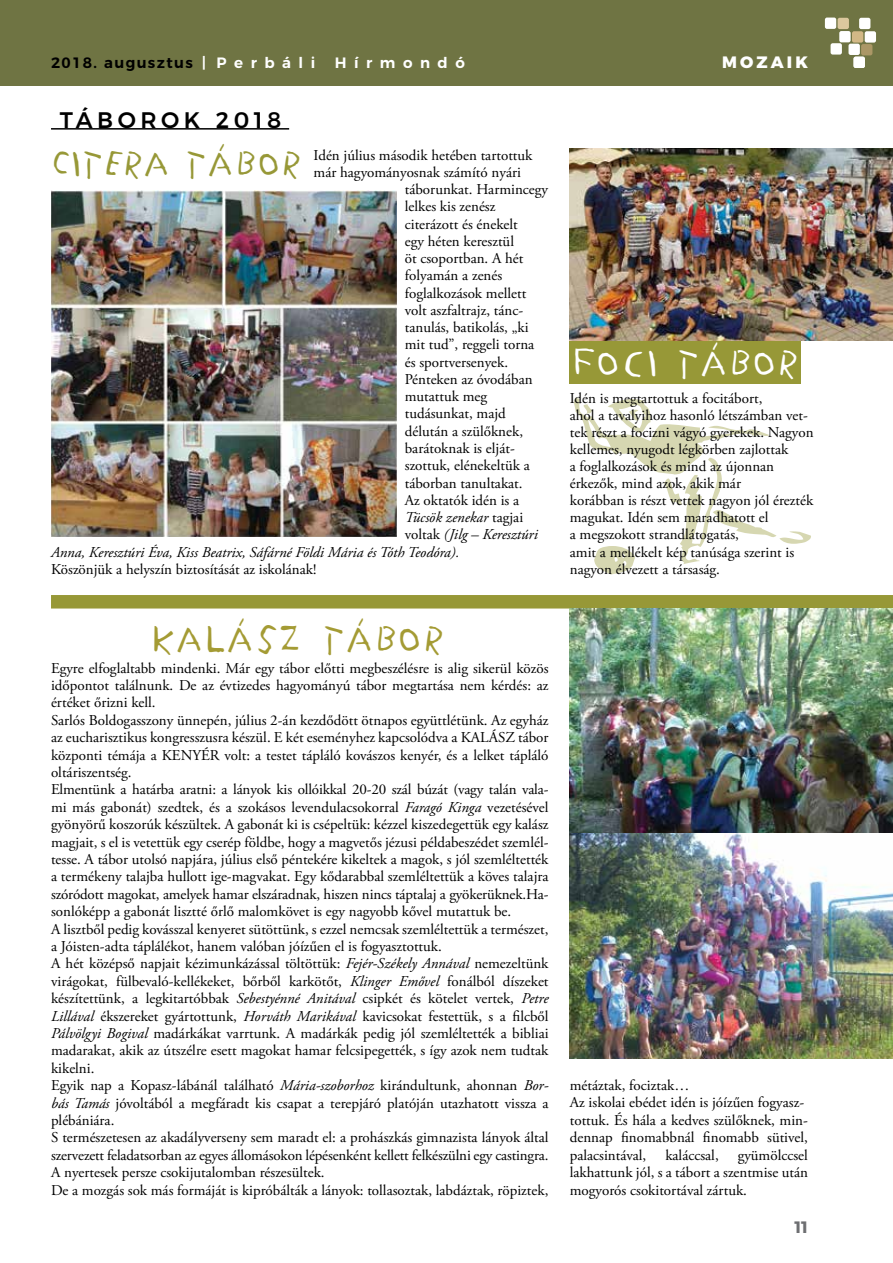
<style>
.page{position:relative;width:893px;height:1263px;background:#fff}
.page>*{position:absolute;margin:0;border:0;box-sizing:border-box;transform-origin:0 0}
.t1{font:33px "Basquiat";color:#a49b34}
.t2{font:33px "Basquiat";color:#fff}
.t3{font:31.5px "Basquiat";color:#979837}
.t4{font:500 22.5px "Montserrat";letter-spacing:.2em;color:#000}
.t5{font:800 16.5px "Montserrat";letter-spacing:.19em;color:#fff}
.t6{font:700 16.5px "Montserrat";color:#6d6e71}
.t7{font:15px/17.4px "Adobe Garamond Pro";color:#000}
.t8{font:italic 15px "Adobe Garamond Pro";color:#000}
.t9{font:600 15px "Montserrat";letter-spacing:.09em;color:#000}
.t10{font:600 15px "Montserrat";letter-spacing:.5em;color:#fff}
.s1{color:#fff}
.s2{font-style:normal}
.s3{font-style:italic}
</style>
<div class="page">
<div style="left:0;top:0;width:893px;height:85px;background:#6f7443"></div>
<div style="left:865px;top:31px;width:11px;height:12px;background:#fff;border-radius:2px"></div>
<div style="left:852px;top:31px;width:11px;height:12px;background:#d2b886;border-radius:2px"></div>
<div style="left:861px;top:44px;width:11px;height:11px;background:#ab9766;border-radius:2px"></div>
<div style="left:839px;top:31px;width:12px;height:11px;background:#fff;border-radius:2px"></div>
<div style="left:848px;top:44px;width:12px;height:11px;background:#fff;border-radius:2px"></div>
<div style="left:830px;top:43px;width:12px;height:12px;background:#fff;border-radius:2px"></div>
<div style="left:853px;top:57px;width:12px;height:11px;background:#fff;border-radius:2px"></div>
<div style="left:859px;top:18px;width:11px;height:11px;background:#fff;border-radius:2px"></div>
<div style="left:838px;top:18px;width:11px;height:11px;background:#dbc79d;border-radius:2px"></div>
<div style="left:825px;top:18px;width:11px;height:11px;background:#fff;border-radius:2px"></div>
<div style="left:570px;top:340px;width:231px;height:44px;background:#979837"></div>
<svg style="left:574px;top:398px;width:237px;height:176px"></svg>
<hr style="left:51px;top:128px;width:238px;height:2px;background:#000">
<img style="left:570px;top:149px;width:323px;height:191px">
<img style="left:51px;top:191px;width:345px;height:345px">
<div style="left:51px;top:595px;width:842px;height:13px;background:#979837"></div>
<img style="left:570px;top:608px;width:323px;height:450px">
<p class="t9" style="left:51px;top:51px;width:266px">2018. augusztus <span class="s1">| P e r b á l i</span></p>
<p class="t10" style="left:335px;top:51px;width:131px">Hírmondó</p>
<p class="t5" style="left:722px;top:52px;width:87px">MOZAIK</p>
<h3 class="t4" style="left:60px;top:102px;width:223px">TÁBOROK 2018</h3>
<h2 class="t3" style="left:51px;top:144px;width:253px">Citera tábor</h2>
<p class="t7" style="left:314px;top:147px;width:221px">Idén július második hetében tartottuk</p>
<p class="t7" style="left:314px;top:164px;width:209px">már hagyományosnak számító nyári</p>
<p class="t7" style="left:405px;top:181px;width:145px">táborunkat. Harmincegy</p>
<p class="t7" style="left:405px;top:199px;width:92px">lelkes kis zenész</p>
<p class="t7" style="left:405px;top:216px;width:115px">citerázott és énekelt</p>
<p class="t7" style="left:405px;top:233px;width:111px">egy héten keresztül</p>
<p class="t7" style="left:405px;top:250px;width:120px">öt csoportban. A hét</p>
<p class="t7" style="left:405px;top:268px;width:99px">folyamán a zenés</p>
<p class="t7" style="left:405px;top:285px;width:123px">foglalkozások mellett</p>
<p class="t7" style="left:405px;top:302px;width:120px">volt aszfaltrajz, tánc-</p>
<p class="t7" style="left:405px;top:319px;width:125px">tanulás, batikolás, „ki</p>
<p class="t7" style="left:405px;top:337px;width:131px">mit tud”, reggeli torna</p>
<p class="t7" style="left:405px;top:354px;width:105px">és sportversenyek.</p>
<p class="t7" style="left:405px;top:371px;width:129px">Pénteken az óvodában</p>
<p class="t7" style="left:405px;top:388px;width:84px">mutattuk meg</p>
<p class="t7" style="left:405px;top:406px;width:103px">tudásunkat, majd</p>
<p class="t7" style="left:405px;top:423px;width:120px">délután a szülőknek,</p>
<p class="t7" style="left:405px;top:440px;width:111px">barátoknak is elját-</p>
<p class="t7" style="left:405px;top:457px;width:127px">szottuk, elénekeltük a</p>
<p class="t7" style="left:405px;top:475px;width:119px">táborban tanultakat.</p>
<p class="t7" style="left:405px;top:492px;width:116px">Az oktatók idén is a</p>
<p class="t8" style="left:405px;top:508px;width:120px">Tücsök zenekar <span class="s2">tagjai</span></p>
<p class="t8" style="left:405px;top:525px;width:135px"><span class="s2">voltak</span> (Jilg – Keresztúri</p>
<p class="t8" style="left:51px;top:543px;width:410px">Anna, Keresztúri Éva, Kiss Beatrix, Sáfárné Földi Mária és Tóth Teodóra).</p>
<p class="t7" style="left:51px;top:561px;width:267px">Köszönjük a helyszín biztosítását az iskolának!</p>
<h1 class="t1" style="left:154px;top:617px;width:293px">Kalász tábor</h1>
<p class="t7" style="left:51px;top:660px;width:499px">Egyre elfoglaltabb mindenki. Már egy tábor előtti megbeszélésre is alig sikerül közös időpontot találnunk. De az évtizedes hagyományú tábor megtartása nem kérdés: az értéket őrizni kell.<br>Sarlós Boldogasszony ünnepén, július 2-án kezdődött ötnapos együttlétünk. Az egyház az eucharisztikus kongresszusra készül. E két eseményhez kapcsolódva a KALÁSZ tábor központi témája a KENYÉR volt: a testet tápláló kovászos kenyér, és a lelket tápláló oltáriszentség.<br>Elmentünk a határba aratni: a lányok kis ollóikkal 20-20 szál búzát (vagy talán vala&shy;mi más gabonát) szedtek, és a szokásos levendulacsokorral <span class="s3">Faragó Kinga</span> vezetésével gyönyörű koszorúk készültek. A gabonát ki is csépeltük: kézzel kiszedegettük egy kalász magjait, s el is vetettük egy cserép földbe, hogy a magvetős jézusi példabeszédet szemlél&shy;tesse. A tábor utolsó napjára, július első péntekére kikeltek a magok, s jól szemléltették a termékeny talajba hullott ige-magvakat. Egy kődarabbal szemléltettük a köves talajra szóródott magokat, amelyek hamar elszáradnak, hiszen nincs táptalaj a gyökerüknek.Ha&shy;sonlóképp a gabonát lisztté őrlő malomkövet is egy nagyobb kővel mutattuk be.<br>A lisztből pedig kovásszal kenyeret sütöttünk, s ezzel nemcsak szemléltettük a természet, a Jóisten-adta táplálékot, hanem valóban jóízűen el is fogyasztottuk.<br>A hét középső napjait kézimunkázással töltöttük: <span class="s3">Fejér-Székely Annával</span> nemezeltünk virágokat, fülbevaló-kellékeket, bőrből karkötőt, <span class="s3">Klinger Emővel</span> fonálból díszeket készítettünk, a legkitartóbbak <span class="s3">Sebestyénné Anitával</span> csipkét és kötelet vertek, <span class="s3">Petre Lillával</span> ékszereket gyártottunk, <span class="s3">Horváth Marikával</span> kavicsokat festettük, s a filcből <span class="s3">Pálvölgyi Bogival</span> madárkákat varrtunk. A madárkák pedig jól szemléltették a bibliai madarakat, akik az útszélre esett magokat hamar felcsipegették, s így azok nem tudtak kikelni.<br>Egyik nap a Kopasz-lábánál található <span class="s3">Mária-szoborhoz</span> kirándultunk, ahonnan <span class="s3">Bor&shy;bás Tamás</span> jóvoltából a megfáradt kis csapat a terepjáró platóján utazhatott vissza a plébániára.<br>S természetesen az akadályverseny sem maradt el: a prohászkás gimnazista lányok által szervezett feladatsorban az egyes állomásokon lépésenként kellett felkészülni egy castingra.<br>A nyertesek persze csokijutalomban részesültek.<br>De a mozgás sok más formáját is kipróbálták a lányok: tollasoztak, labdáztak, röpiztek,</p>
<h1 class="t2" style="left:574px;top:342px;width:228px">Foci tábor</h1>
<p class="t7" style="left:570px;top:390px;width:245px">Idén is megtartottuk a focitábort,<br>ahol a tavalyihoz hasonló létszámban vet&shy;tek részt a focizni vágyó gyerekek. Nagyon kellemes, nyugodt légkörben zajlottak<br>a foglalkozások és mind az újonnan érkezők, mind azok, akik már<br>korábban is részt vettek nagyon jól érezték magukat. Idén sem maradhatott el<br>a megszokott strandlátogatás,<br>amit a mellékelt kép tanúsága szerint is nagyon élvezett a társaság.</p>
<p class="t7" style="left:570px;top:1077px;width:240px">métáztak, fociztak…<br>Az iskolai ebédet idén is jóízűen fogyasz&shy;tottuk. És hála a kedves szülőknek, min&shy;dennap finomabbnál finomabb sütivel, palacsintával,</p>
<p class="t7" style="left:570px;top:1146px;width:240px;text-align:justify;text-indent:168px">gyümölccsel lakhattunk jól, s a tábort a szentmise után mogyorós csokitortával zártuk.</p>
<p class="t7" style="left:665px;top:1146px;width:55px">kaláccsal,</p>
<p class="t6" style="left:794px;top:1217px;width:15px">11</p>
</div>
